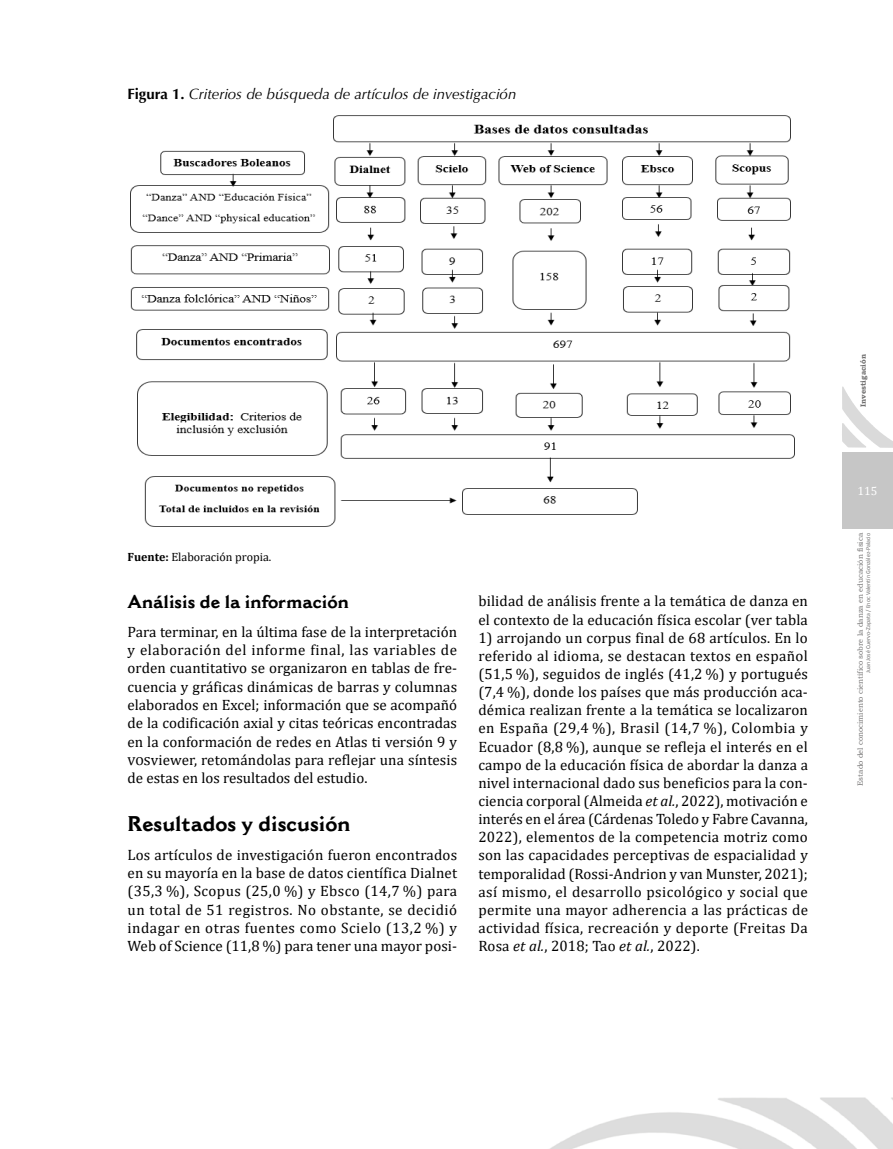
<style>
.page{position:relative;width:893px;height:1149px;background:#fff}
.page>*{position:absolute;margin:0;border:0;box-sizing:border-box;transform-origin:0 0}
.TIT_2{font:700 21px "Cantoria MT Std";color:#000}
.TIT_3{font:700 18px "Cantoria MT Std";color:#000}
.CUERPO_TXT_1{font:15px/18.1px "Cambria";letter-spacing:.01em;color:#000;text-align:justify}
.TITULO_GRAF_TAB{font:italic 15px "Optima";color:#000}
.PIE_DE_GRAF_TAB{font:12px "Cambria";color:#000}
.t1{font:12px "Cambria";color:#fff}
.t2{font:7.5px "Bookman Old Style";color:#706f6f}
.t3{font:700 7.5px "Bookman Old Style";color:#706f6f}
.t4{font:6px "Calibri";color:#706f6f}
.s1{font-weight:700;font-style:normal}
.s2{font-weight:700}
.s3{font-style:italic}
</style>
<div class="page">
<div style="left:842px;top:452px;width:51px;height:76px;background:#c6c6c6"></div>
<svg style="left:842px;top:386px;width:51px;height:62px"></svg>
<img style="left:551px;top:1097px;width:342px;height:51px">
<img style="left:130px;top:115px;width:665px;height:412px">
<p class="TITULO_GRAF_TAB" style="left:128px;top:85px;width:390px"><span class="s1">Figura 1.</span> Criterios de búsqueda de artículos de investigación</p>
<p class="PIE_DE_GRAF_TAB" style="left:128px;top:549px;width:145px"><span class="s2">Fuente:</span> Elaboración propia.</p>
<p class="TIT_3" style="left:128px;top:590px;width:223px">Análisis de la información</p>
<p class="CUERPO_TXT_1" style="left:128px;top:622px;width:331px">Para terminar, en la última fase de la interpretación y elaboración del informe final, las variables de orden cuantitativo se organizaron en tablas de fre&shy;cuencia y gráficas dinámicas de barras y columnas elaborados en Excel; información que se acompañó de la codificación axial y citas teóricas encontradas en la conformación de redes en Atlas ti versión 9 y vosviewer, retomándolas para reflejar una síntesis de estas en los resultados del estudio.</p>
<p class="TIT_2" style="left:128px;top:810px;width:224px">Resultados y discusión</p>
<p class="CUERPO_TXT_1" style="left:128px;top:845px;width:331px">Los artículos de investigación fueron encontrados en su mayoría en la base de datos científica Dialnet (35,3 %), Scopus (25,0 %) y Ebsco (14,7 %) para un total de 51 registros. No obstante, se decidió indagar en otras fuentes como Scielo (13,2 %) y Web of Science (11,8 %) para tener una mayor posi-</p>
<p class="CUERPO_TXT_1" style="left:478px;top:592px;width:331px">bilidad de análisis frente a la temática de danza en el contexto de la educación física escolar (ver tabla</p>
<p class="CUERPO_TXT_1" style="left:478px;top:628px;width:331px">1) arrojando un corpus final de 68 artículos. En lo referido al idioma, se destacan textos en español (51,5 %), seguidos de inglés (41,2 %) y portugués (7,4 %), donde los países que más producción aca&shy;démica realizan frente a la temática se localizaron en España (29,4 %), Brasil (14,7 %), Colombia y Ecuador (8,8 %), aunque se refleja el interés en el campo de la educación física de abordar la danza a nivel internacional dado sus beneficios para la con&shy;ciencia corporal (Almeida <span class="s3">et al.</span>, 2022), motivación e interés en el área (Cárdenas Toledo y Fabre Cavanna, 2022), elementos de la competencia motriz como son las capacidades perceptivas de espacialidad y temporalidad (Rossi-Andrion y van Munster, 2021); así mismo, el desarrollo psicológico y social que permite una mayor adherencia a las prácticas de actividad física, recreación y deporte (Freitas Da Rosa <span class="s3">et al.</span>, 2018; Tao <span class="s3">et al.</span>, 2022).</p>
<p class="t3" style="left:858px;top:406px;width:54px;rotate:-90deg">Investigación</p>
<p class="t1" style="left:857px;top:484px;width:21px">115</p>
<p class="t2" style="left:855px;top:785px;width:254px;rotate:-90deg">Estado del conocimiento científico sobre la danza en educación física</p>
<p class="t4" style="left:864px;top:673px;width:142px;rotate:-90deg">Juan José Cuervo-Zapata / Enoc Valentín González-Palacio</p>
</div>
